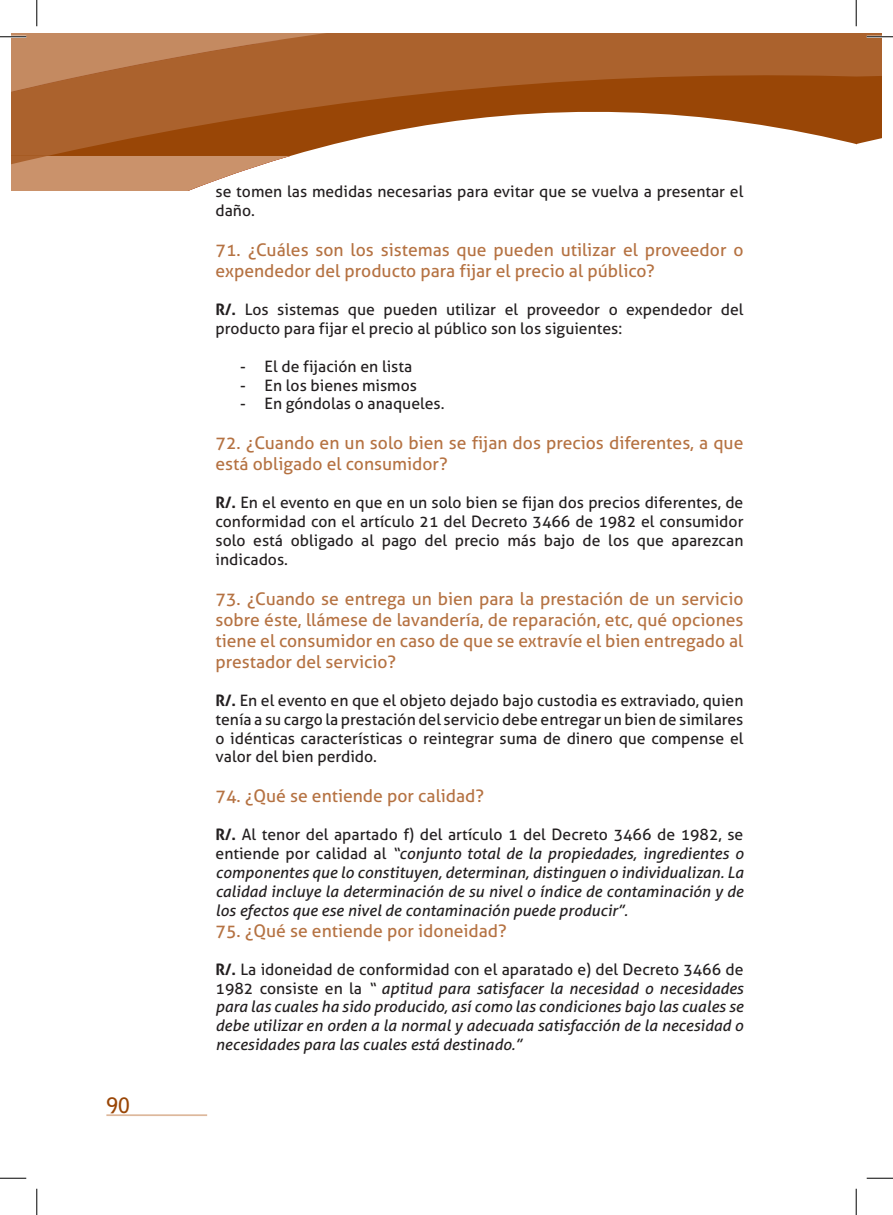
<style>
.page{position:relative;width:893px;height:1215px;background:#fff}
.page>*{position:absolute;margin:0;border:0;box-sizing:border-box;transform-origin:0 0}
.t1{font:700 21px "Bell Gothic Std";color:#994606}
.t2{font:17.5px/21px "Aller";color:#b57242}
.t3{font:15.75px/18.9px "Aller";color:#231f20}
.t4{font:italic 15.75px/18.9px "Aller";color:#231f20;text-align:justify}
.s1{font-weight:700}
.s2{font-weight:700;font-style:normal}
.s3{font-style:normal}
</style>
<div class="page">
<svg style="left:12px;top:33px;width:843px;height:123px"></svg>
<svg style="left:12px;top:155px;width:278px;height:36px"></svg>
<hr style="left:106px;top:1114px;width:101px;height:2px;background:#ddb89c">
<svg style="left:0;top:33px;width:376px;height:81px;background:#b37040"></svg>
<svg style="left:855px;top:33px;width:37px;height:112px"></svg>
<svg style="left:0;top:1177px;width:26px;height:1px"></svg>
<svg style="left:866px;top:1177px;width:26px;height:1px"></svg>
<svg style="left:36px;top:0;width:1px;height:26px"></svg>
<svg style="left:36px;top:1188px;width:1px;height:26px"></svg>
<svg style="left:855px;top:0;width:1px;height:26px"></svg>
<svg style="left:855px;top:1188px;width:1px;height:26px"></svg>
<h1 class="t1" style="left:106px;top:1092px;width:25px">90</h1>
<p class="t3" style="left:215px;top:182px;width:529px">se tomen las medidas necesarias para evitar que se vuelva a presentar el daño.</p>
<p class="t2" style="left:215px;top:239px;width:529px">71. ¿Cuáles son los sistemas que pueden utilizar el proveedor o expendedor del producto para fijar el precio al público?</p>
<p class="t3" style="left:215px;top:300px;width:529px"><span class="s1">R/.</span> Los sistemas que pueden utilizar el proveedor o expendedor del producto para fijar el precio al público son los siguientes:</p>
<p class="t3" style="left:240px;top:356px;width:173px">- El de fijación en lista</p>
<p class="t3" style="left:240px;top:375px;width:178px">- En los bienes mismos</p>
<p class="t3" style="left:240px;top:394px;width:206px">- En góndolas o anaqueles.</p>
<p class="t2" style="left:215px;top:432px;width:529px">72. ¿Cuando en un solo bien se fijan dos precios diferentes, a que está obligado el consumidor?</p>
<p class="t3" style="left:215px;top:493px;width:529px;text-align:justify"><span class="s1">R/.</span> En el evento en que en un solo bien se fijan dos precios diferentes, de conformidad con el artículo 21 del Decreto 3466 de 1982 el consumidor solo está obligado al pago del precio más bajo de los que aparezcan indicados.</p>
<p class="t2" style="left:215px;top:588px;width:529px;text-align:justify">73. ¿Cuando se entrega un bien para la prestación de un servicio sobre éste, llámese de lavandería, de reparación, etc, qué opciones tiene el consumidor en caso de que se extravíe el bien entregado al prestador del servicio?</p>
<p class="t3" style="left:215px;top:690px;width:529px;text-align:justify"><span class="s1">R/.</span> En el evento en que el objeto dejado bajo custodia es extraviado, quien tenía a su cargo la prestación del servicio debe entregar un bien de similares o idénticas características o reintegrar suma de dinero que compense el valor del bien perdido.</p>
<p class="t2" style="left:215px;top:785px;width:270px">74. ¿Qué se entiende por calidad?</p>
<p class="t4" style="left:215px;top:825px;width:529px"><span class="s2">R/.</span> <span class="s3">Al tenor del apartado f) del artículo 1 del Decreto 3466 de 1982, se entiende por calidad al</span> “conjunto total de la propiedades, ingredientes o componentes que lo constituyen, determinan, distinguen o individualizan. La calidad incluye la determinación de su nivel o índice de contaminación y de los efectos que ese nivel de contaminación puede producir”.</p>
<p class="t2" style="left:215px;top:920px;width:292px">75. ¿Qué se entiende por idoneidad?</p>
<p class="t4" style="left:215px;top:959px;width:529px"><span class="s2">R/.</span> <span class="s3">La idoneidad de conformidad con el aparatado e) del Decreto 3466 de 1982 consiste en la</span> “ aptitud para satisfacer la necesidad o necesidades para las cuales ha sido producido, así como las condiciones bajo las cuales se debe utilizar en orden a la normal y adecuada satisfacción de la necesidad o necesidades para las cuales está destinado.”</p>
</div>
